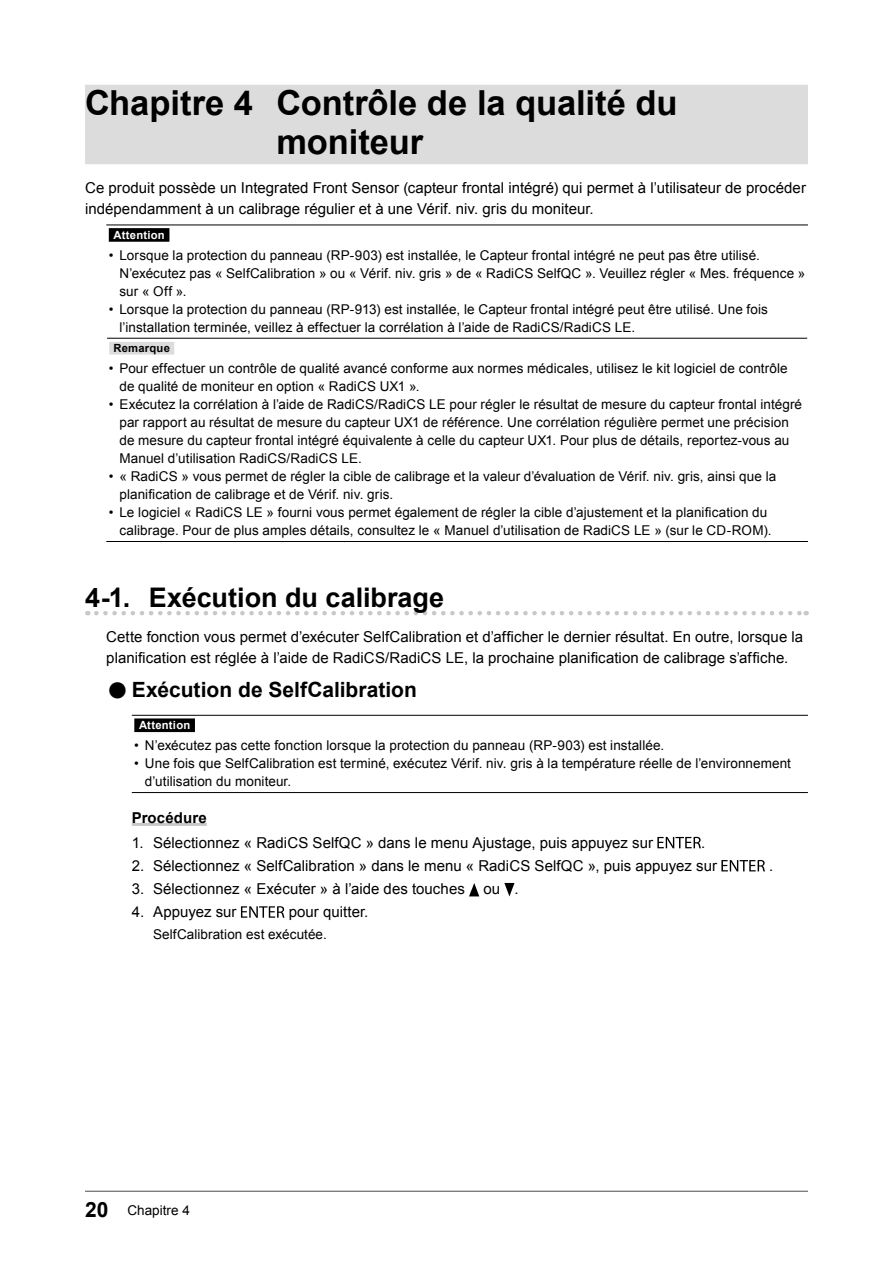
<style>
.page{position:relative;width:893px;height:1263px;background:#fff}
.page>*{position:absolute;margin:0;border:0;box-sizing:border-box;transform-origin:0 0}
.t1{font:700 34.5px/39px "Arial";letter-spacing:-.005em;color:#000}
.t2{font:700 27px "Arial";color:#000}
.t3{font:700 21px "Arial";color:#000}
.t4{font:15px/21px "Arial";letter-spacing:.005em;color:#000}
.t5{font:700 15px "Arial";letter-spacing:.01em;color:#000}
.t6{font:13.5px/18px "Arial";letter-spacing:.005em;color:#000}
.t7{font:700 11.25px "Arial";letter-spacing:.02em;color:#fff}
.t8{font:700 11.25px "Arial";letter-spacing:.02em;color:#000}
.s1{font-size:37.8px}
.s2{font-weight:700;font-size:21px}
</style>
<div class="page">
<hr style="left:85px;top:1191px;width:723px;height:1px;background:#595858">
<div style="left:85px;top:85px;width:723px;height:79px;background:#dcdcdc"></div>
<svg style="left:96px;top:611px;width:711px;height:4px"></svg>
<hr style="left:132px;top:823px;width:75px;height:3px;background:#c8c8c9">
<hr style="left:106px;top:225px;width:702px;height:1px;background:#000">
<hr style="left:107px;top:338px;width:700px;height:1px;background:#000">
<hr style="left:106px;top:541px;width:702px;height:1px;background:#000">
<div style="left:109px;top:228px;width:60px;height:14px;background:#000"></div>
<div style="left:109px;top:342px;width:65px;height:13px;background:#dcdcdc"></div>
<hr style="left:132px;top:715px;width:676px;height:1px;background:#000">
<hr style="left:132px;top:792px;width:676px;height:1px;background:#000">
<div style="left:134px;top:718px;width:61px;height:14px;background:#000"></div>
<svg style="left:657px;top:837px;width:44px;height:11px"></svg>
<svg style="left:721px;top:860px;width:44px;height:11px"></svg>
<svg style="left:469px;top:883px;width:10px;height:13px"></svg>
<svg style="left:504px;top:883px;width:10px;height:13px"></svg>
<svg style="left:241px;top:906px;width:43px;height:12px"></svg>
<h1 class="t1" style="left:276px;top:84px;width:403px;text-indent:-191px">Chapitre 4 Contrôle de la qualité du moniteur</h1>
<p class="t4" style="left:85px;top:177px;width:722px">Ce produit possède un Integrated Front Sensor (capteur frontal intégré) qui permet à l’utilisateur de procéder indépendamment à un calibrage régulier et à une Vérif. niv. gris du moniteur.</p>
<p class="t7" style="left:113px;top:227px;width:53px">Attention</p>
<p class="t6" style="left:119px;top:246px;width:687px;text-indent:-11px">• Lorsque la protection du panneau (RP-903) est installée, le Capteur frontal intégré ne peut pas être utilisé.<br>N’exécutez pas « SelfCalibration » ou « Vérif. niv. gris » de « RadiCS SelfQC ». Veuillez régler « Mes. fréquence » sur « Off ».</p>
<p class="t6" style="left:119px;top:300px;width:650px;text-indent:-11px">• Lorsque la protection du panneau (RP-913) est installée, le Capteur frontal intégré peut être utilisé. Une fois l’installation terminée, veillez à effectuer la corrélation à l’aide de RadiCS/RadiCS LE.</p>
<p class="t8" style="left:113px;top:341px;width:58px">Remarque</p>
<p class="t6" style="left:119px;top:360px;width:670px;text-indent:-11px">• Pour effectuer un contrôle de qualité avancé conforme aux normes médicales, utilisez le kit logiciel de contrôle de qualité de moniteur en option « RadiCS UX1 ».</p>
<p class="t6" style="left:119px;top:396px;width:684px;text-indent:-11px">• Exécutez la corrélation à l’aide de RadiCS/RadiCS LE pour régler le résultat de mesure du capteur frontal intégré par rapport au résultat de mesure du capteur UX1 de référence. Une corrélation régulière permet une précision de mesure du capteur frontal intégré équivalente à celle du capteur UX1. Pour plus de détails, reportez-vous au Manuel d’utilisation RadiCS/RadiCS LE.</p>
<p class="t6" style="left:119px;top:468px;width:658px;text-indent:-11px">• « RadiCS » vous permet de régler la cible de calibrage et la valeur d’évaluation de Vérif. niv. gris, ainsi que la planification de calibrage et de Vérif. niv. gris.</p>
<p class="t6" style="left:119px;top:504px;width:654px;text-indent:-11px">• Le logiciel « RadiCS LE » fourni vous permet également de régler la cible d’ajustement et la planification du calibrage. Pour de plus amples détails, consultez le « Manuel d’utilisation de RadiCS LE » (sur le CD-ROM).</p>
<h2 class="t2" style="left:85px;top:579px;width:361px">4-1. Exécution du calibrage</h2>
<p class="t4" style="left:106px;top:626px;width:698px">Cette fonction vous permet d’exécuter SelfCalibration et d’afficher le dernier résultat. En outre, lorsque la planification est réglée à l’aide de RadiCS/RadiCS LE, la prochaine planification de calibrage s’affiche.</p>
<h3 class="t3" style="left:106px;top:676px;width:312px"><span class="s1">●</span>Exécution de SelfCalibration</h3>
<p class="t7" style="left:139px;top:718px;width:53px">Attention</p>
<p class="t6" style="left:134px;top:737px;width:531px">• N’exécutez pas cette fonction lorsque la protection du panneau (RP-903) est installée.</p>
<p class="t6" style="left:145px;top:755px;width:647px;text-indent:-11px">• Une fois que SelfCalibration est terminé, exécutez Vérif. niv. gris à la température réelle de l’environnement d’utilisation du moniteur.</p>
<p class="t5" style="left:132px;top:807px;width:76px">Procédure</p>
<p class="t4" style="left:132px;top:832px;width:523px">1. Sélectionnez « RadiCS SelfQC » dans le menu Ajustage, puis appuyez sur</p>
<p class="t4" style="left:701px;top:832px;width:6px">.</p>
<p class="t4" style="left:132px;top:855px;width:587px">2. Sélectionnez « SelfCalibration » dans le menu « RadiCS SelfQC », puis appuyez sur</p>
<p class="t4" style="left:769px;top:855px;width:6px">.</p>
<p class="t4" style="left:132px;top:879px;width:388px">3. Sélectionnez « Exécuter » à l’aide des touches ou .</p>
<p class="t4" style="left:132px;top:902px;width:106px">4. Appuyez sur</p>
<p class="t4" style="left:289px;top:902px;width:81px">pour quitter.</p>
<p class="t6" style="left:153px;top:926px;width:175px">SelfCalibration est exécutée.</p>
<p class="t6" style="left:85px;top:1201px;width:106px"><span class="s2">20</span> Chapitre 4</p>
</div>
